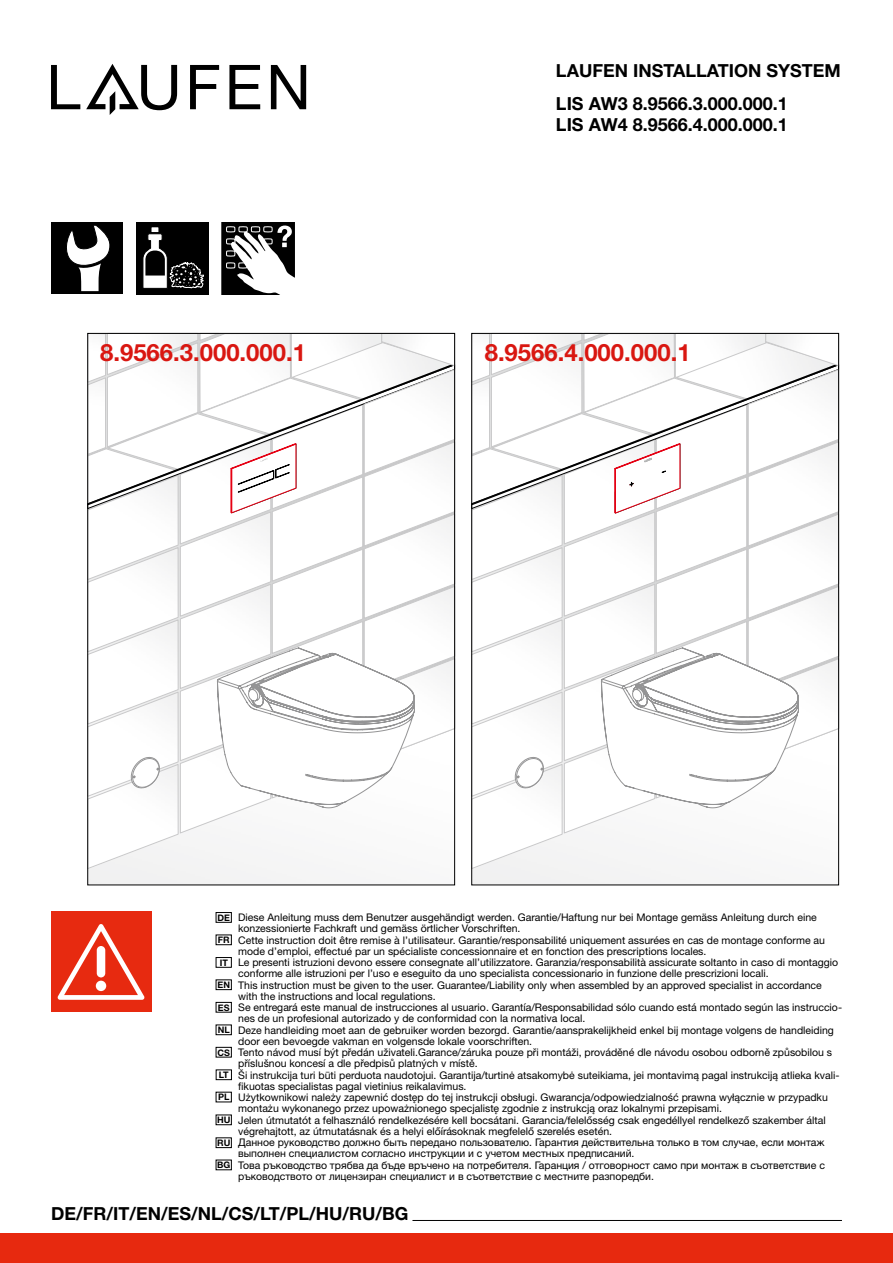
<style>
.page{position:relative;width:893px;height:1263px;background:#fff}
.page>*{position:absolute;margin:0;border:0;box-sizing:border-box;transform-origin:0 0}
.t1{font:700 23.85px "Helvetica Neue LT Pro";color:#d91711}
.t2{font:700 18px/33.2px "Helvetica Neue LT Pro";color:#000}
.t3{font:10.5px/11.2px "Helvetica Neue LTCYR";color:#000}
.t4{font:700 9px "Helvetica Neue LT Pro";color:#000}
</style>
<div class="page">
<div style="left:0;top:1233px;width:893px;height:30px;background:#e7290f"></div>
<hr style="left:412px;top:1220px;width:430px;height:1px;background:#000">
<svg style="left:51px;top:65px;width:29px;height:44px"></svg>
<svg style="left:190px;top:65px;width:29px;height:44px"></svg>
<svg style="left:229px;top:65px;width:31px;height:44px"></svg>
<svg style="left:271px;top:65px;width:35px;height:44px"></svg>
<svg style="left:86px;top:64px;width:91px;height:51px"></svg>
<div style="left:52px;top:222px;width:71px;height:72px;background:#000"></div>
<svg style="left:66px;top:225px;width:44px;height:66px"></svg>
<div style="left:51px;top:912px;width:100px;height:100px;background:#e72a10"></div>
<svg style="left:58px;top:924px;width:87px;height:76px"></svg>
<div style="left:97px;top:946px;width:8px;height:31px;background:#fff;border-radius:4px"></div>
<div style="left:96px;top:981px;width:10px;height:10px;background:#fff;border-radius:50%"></div>
<div style="left:216px;top:912px;width:16px;height:11px;border:1px solid #000"></div>
<div style="left:216px;top:934px;width:16px;height:11px;border:1px solid #000"></div>
<div style="left:216px;top:957px;width:16px;height:11px;border:1px solid #000"></div>
<div style="left:216px;top:979px;width:16px;height:11px;border:1px solid #000"></div>
<div style="left:216px;top:1002px;width:16px;height:10px;border:1px solid #000"></div>
<div style="left:216px;top:1024px;width:16px;height:11px;border:1px solid #000"></div>
<div style="left:216px;top:1047px;width:16px;height:10px;border:1px solid #000"></div>
<div style="left:216px;top:1137px;width:16px;height:11px;border:1px solid #000"></div>
<div style="left:216px;top:1069px;width:16px;height:11px;border:1px solid #000"></div>
<svg style="left:87px;top:332px;width:752px;height:554px"></svg>
<svg style="left:471px;top:333px;width:368px;height:536px"></svg>
<svg style="left:87px;top:333px;width:368px;height:536px"></svg>
<div style="left:137px;top:222px;width:72px;height:73px;background:#000"></div>
<div style="left:151px;top:227px;width:8px;height:6px;border:1px solid #000"></div>
<svg style="left:143px;top:228px;width:61px;height:61px"></svg>
<svg style="left:221px;top:222px;width:74px;height:73px"></svg>
<h2 class="t2" style="left:556px;top:53px;width:286px">LAUFEN INSTALLATION SYSTEM<br>LIS AW3 8.9566.3.000.000.1</h2>
<h2 class="t2" style="left:556px;top:108px;width:233px">LIS AW4 8.9566.4.000.000.1</h2>
<h1 class="t1" style="left:100px;top:338px;width:207px">8.9566.3.000.000.1</h1>
<h1 class="t1" style="left:485px;top:338px;width:207px">8.9566.4.000.000.1</h1>
<p class="t4" style="left:218px;top:912px;width:14px">DE</p>
<p class="t4" style="left:218px;top:934px;width:13px">FR</p>
<p class="t4" style="left:220px;top:957px;width:10px">IT</p>
<p class="t4" style="left:218px;top:979px;width:14px">EN</p>
<p class="t4" style="left:218px;top:1002px;width:13px">ES</p>
<p class="t4" style="left:218px;top:1024px;width:14px">NL</p>
<p class="t4" style="left:218px;top:1047px;width:14px">CS</p>
<p class="t4" style="left:218px;top:1091px;width:13px">PL</p>
<p class="t4" style="left:217px;top:1114px;width:15px">HU</p>
<p class="t4" style="left:217px;top:1137px;width:15px">RU</p>
<p class="t4" style="left:217px;top:1159px;width:15px">BG</p>
<p class="t4" style="left:219px;top:1069px;width:11px">LT</p>
<p class="t3" style="left:238px;top:912px;width:605px">Diese Anleitung muss dem Benutzer ausgehändigt werden. Garantie/Haftung nur bei Montage gemäss Anleitung durch eine konzessionierte Fachkraft und gemäss örtlicher Vorschriften.<br>Cette instruction doit être remise à l’utilisateur. Garantie/responsabilité uniquement assurées en cas de montage conforme au mode d’emploi, effectué par un spécialiste concessionnaire et en fonction des prescriptions locales.<br>Le presenti istruzioni devono essere consegnate all’utilizzatore. Garanzia/responsabilità assicurate soltanto in caso di montaggio conforme alle istruzioni per l’uso e eseguito da uno specialista concessionario in funzione delle prescrizioni locali.<br>This instruction must be given to the user. Guarantee/Liability only when assembled by an approved specialist in accordance with the instructions and local regulations.<br>Se entregará este manual de instrucciones al usuario. Garantía/Responsabilidad sólo cuando está montado según las instruccio&shy;nes de un profesional autorizado y de conformidad con la normativa local.<br>Deze handleiding moet aan de gebruiker worden bezorgd. Garantie/aansprakelijkheid enkel bij montage volgens de handleiding door een bevoegde vakman en volgensde lokale voorschriften.<br>Tento návod musí být předán uživateli.Garance/záruka pouze při montáži, prováděné dle návodu osobou odborně způsobilou s příslušnou koncesí a dle předpisů platných v místě.<br>Ši instrukcija turi būti perduota naudotojui. Garantija/turtinė atsakomybė suteikiama, jei montavimą pagal instrukciją atlieka kvali&shy;fikuotas specialistas pagal vietinius reikalavimus.<br>Użytkownikowi należy zapewnić dostęp do tej instrukcji obsługi. Gwarancja/odpowiedzialność prawna wyłącznie w przypadku montażu wykonanego przez upoważnionego specjalistę zgodnie z instrukcją oraz lokalnymi przepisami.<br>Jelen útmutatót a felhasználó rendelkezésére kell bocsátani. Garancia/felelősség csak engedéllyel rendelkező szakember által végrehajtott, az útmutatásnak és a helyi előírásoknak megfelelő szerelés esetén.<br>Данное руководство должно быть передано пользователю. Гарантия действительна только в том случае, если монтаж выполнен специалистом согласно инструкции и с учетом местных предписаний.<br>Това ръководство трябва да бъде връчено на потребителя. Гаранция / отговорност само при монтаж в съответствие с ръководството от лицензиран специалист и в съответствие с местните разпоредби.</p>
<h2 class="t2" style="left:51px;top:1197px;width:359px">DE/FR/IT/EN/ES/NL/CS/LT/PL/HU/RU/BG</h2>
</div>
